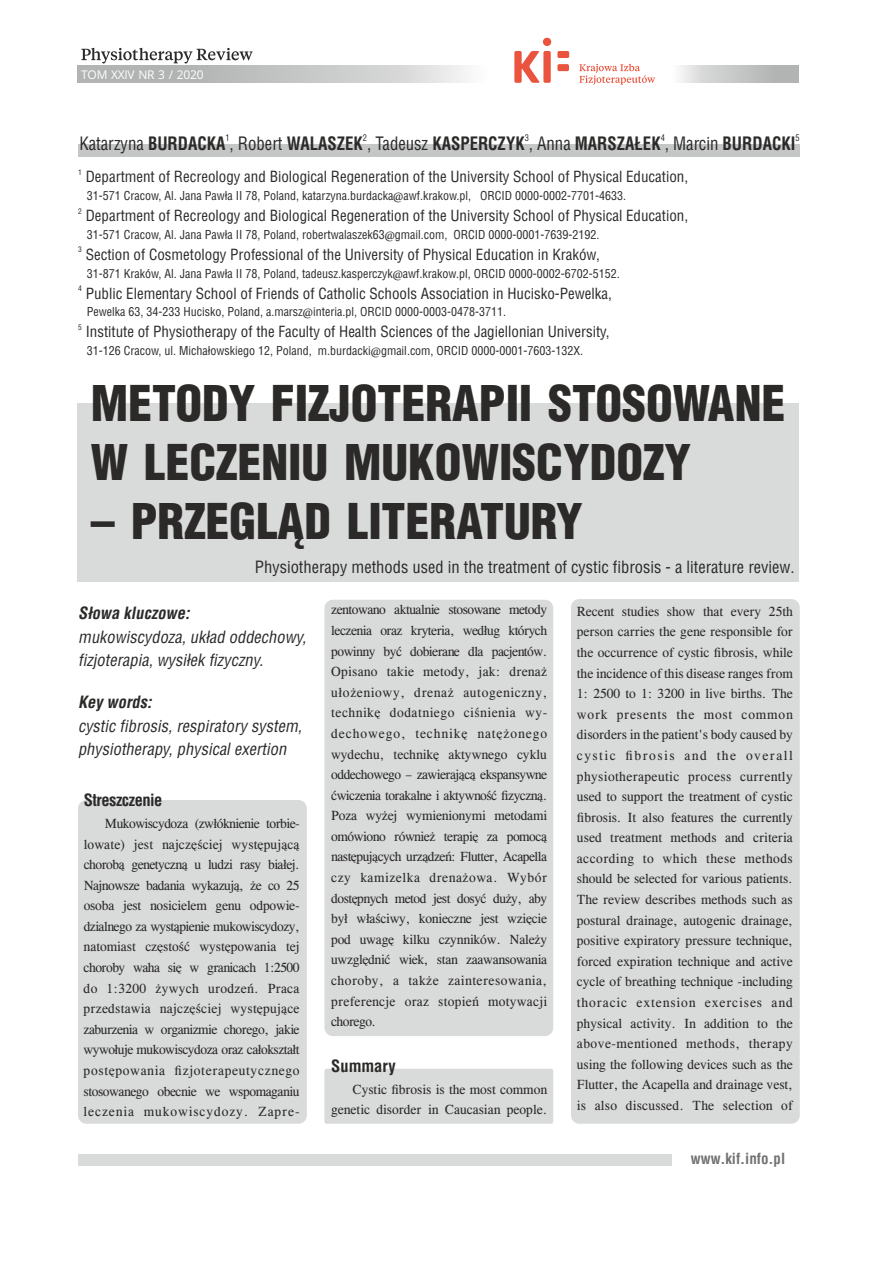
<style>
.page{position:relative;width:893px;height:1263px;background:#fff}
.page>*{position:absolute;margin:0;border:0;box-sizing:border-box;transform-origin:0 0}
.t1{font:900 48px/58.8px "Switzerland Cond";color:#2b2a29}
.t2{font:700 18px "Switzerland Condensed";color:#2b2a29;scale:.93 1}
.t3{font:italic 16.5px/23.2px "Switzerland Condensed";color:#2b2a29}
.t4{font:16.5px "Switzerland Condensed";color:#2b2a29}
.t5{font:italic 700 16.5px "Switzerland Condensed";color:#2b2a29}
.t6{font:700 16.5px "Switzerland Condensed";letter-spacing:-.03em;color:#2b2a29}
.t7{font:700 16.5px "Switzerland Condensed";color:#2b2a29}
.t8{font:15px "Switzerland Condensed";color:#2b2a29}
.t9{font:700 15px "Switzerland Condensed";color:#727271}
.t10{font:13.5px/20.5px "CG Times";color:#2b2a29;text-align:justify}
.t11{font:12px "Switzerland Condensed";color:#2b2a29}
.t12{font:12px "Open Sans";letter-spacing:-.02em;color:#fefefe}
.t13{font:9px "Switzerland Condensed";color:#2b2a29;scale:.93 1}
.t14{font:7.5px "Switzerland Condensed";color:#2b2a29}
.s1{font-weight:400}
.s2{font-family:"Sylfaen"}
</style>
<div class="page">
<div style="left:78px;top:1154px;width:594px;height:12px;background:#d9dada"></div>
<svg style="left:514px;top:51px;width:26px;height:32px"></svg>
<div style="left:543px;top:51px;width:8px;height:32px;background:#ea533d;border-radius:2px"></div>
<div style="left:557px;top:51px;width:12px;height:7px;background:#ea533d;border-radius:2px"></div>
<div style="left:557px;top:64px;width:12px;height:7px;background:#ea533d;border-radius:2px"></div>
<svg style="left:579px;top:64px;width:76px;height:21px"></svg>
<div style="left:543px;top:38px;width:8px;height:8px;background:#ea533d;border-radius:50%"></div>
<svg style="left:81px;top:48px;width:172px;height:15px"></svg>
<div style="left:78px;top:800px;width:229px;height:324px;background:#d9dada;border-radius:8px"></div>
<div style="left:78px;top:403px;width:721px;height:178px;background:#d9dada"></div>
<div style="left:78px;top:144px;width:721px;height:12px;background:#c5c6c6"></div>
<div style="left:324px;top:600px;width:229px;height:436px;background:#d9dada;border-radius:8px"></div>
<div style="left:571px;top:599px;width:229px;height:525px;background:#d9dada;border-radius:8px"></div>
<div style="left:324px;top:1069px;width:229px;height:55px;background:#d9dada;border-radius:2px"></div>
<p class="t12" style="left:81px;top:69px;width:124px">TOM XXIV NR 3 / 2020</p>
<p class="t13" style="left:225px;top:134px;width:6px">1</p>
<p class="t13" style="left:363px;top:134px;width:6px">2</p>
<p class="t13" style="left:525px;top:134px;width:6px">3</p>
<p class="t13" style="left:661px;top:134px;width:6px">4</p>
<p class="t13" style="left:795px;top:134px;width:6px">5</p>
<h2 class="t2" style="left:79px;top:136px;width:771px"><span class="s1">Katarzyna</span> BURDACKA <span class="s1">, Robert</span> WALASZEK <span class="s1">, Tadeusz</span> KASPERCZYK <span class="s1">, Anna</span> MARSZAŁEK <span class="s1">, Marcin</span> BURDACKI</h2>
<p class="t14" style="left:78px;top:169px;width:5px">1</p>
<p class="t8" style="left:86px;top:171px;width:604px">Department of Recreology and Biological Regeneration of the University School of Physical Education,</p>
<p class="t11" style="left:87px;top:191px;width:541px">31-571 Cracow, Al. Jana Pawła II 78, Poland, katarzyna.burdacka<span class="s2">@</span>awf.krakow.pl, ORCID 0000-0002-7701-4633.</p>
<p class="t14" style="left:78px;top:208px;width:5px">2</p>
<p class="t8" style="left:86px;top:209px;width:604px">Department of Recreology and Biological Regeneration of the University School of Physical Education,</p>
<p class="t11" style="left:87px;top:230px;width:514px">31-571 Cracow, Al. Jana Pawła II 78, Poland, robertwalaszek63<span class="s2">@</span>gmail.com, ORCID 0000-0001-7639-2192.</p>
<p class="t14" style="left:78px;top:246px;width:5px">3</p>
<p class="t8" style="left:86px;top:248px;width:516px">Section of Cosmetology Professional of the University of Physical Education in Kraków,</p>
<p class="t11" style="left:87px;top:268px;width:534px">31-871 Kraków, Al. Jana Pawła II 78, Poland, tadeusz.kasperczyk<span class="s2">@</span>awf.krakow.pl, ORCID 0000-0002-6702-5152.</p>
<p class="t14" style="left:78px;top:285px;width:5px">4</p>
<p class="t8" style="left:86px;top:287px;width:528px">Public Elementary School of Friends of Catholic Schools Association in Hucisko-Pewelka,</p>
<p class="t11" style="left:87px;top:307px;width:421px">Pewelka 63, 34-233 Hucisko, Poland, a.marsz<span class="s2">@</span>interia.pl, ORCID 0000-0003-0478-3711.</p>
<p class="t14" style="left:78px;top:324px;width:5px">5</p>
<p class="t8" style="left:86px;top:325px;width:525px">Institute of Physiotherapy of the Faculty of Health Sciences of the Jagiellonian University,</p>
<p class="t11" style="left:87px;top:346px;width:498px">31-126 Cracow, ul. Michałowskiego 12, Poland, m.burdacki<span class="s2">@</span>gmail.com, ORCID 0000-0001-7603-132X.</p>
<h1 class="t1" style="left:91px;top:377px;width:696px">METODY FIZJOTERAPII STOSOWANE<br>W LECZENIU MUKOWISCYDOZY</h1>
<h1 class="t1" style="left:91px;top:495px;width:493px">– PRZEGLĄD LITERATURY</h1>
<p class="t4" style="left:255px;top:560px;width:541px">Physiotherapy methods used in the treatment of cystic fibrosis - a literature review.</p>
<p class="t5" style="left:78px;top:606px;width:113px">Słowa kluczowe:</p>
<p class="t3" style="left:78px;top:626px;width:230px">mukowiscydoza, układ oddechowy, fizjoterapia, wysiłek fizyczny.</p>
<p class="t5" style="left:78px;top:695px;width:75px">Key words:</p>
<p class="t3" style="left:78px;top:715px;width:225px">cystic fibrosis, respiratory system, physiotherapy, physical exertion</p>
<p class="t10" style="left:331px;top:601px;width:218px">zentowano aktualnie stosowane metody leczenia oraz kryteria, według których powinny być dobierane dla pacjentów.<br>Opisano takie metody, jak: drenaż ułożeniowy, drenaż autogeniczny, technikę dodatniego ciśnienia wy&shy;dechowego, technikę natężonego wydechu, technikę aktywnego cyklu oddechowego – zawierającą ekspansywne ćwiczenia torakalne i aktywność fizyczną.<br>Poza wyżej wymienionymi metodami omówiono również terapię za pomocą następujących urządzeń: Flutter, Acapella czy kamizelka drenażowa. Wybór dostępnych metod jest dosyć duży, aby był właściwy, konieczne jest wzięcie pod uwagę kilku czynników. Należy uwzględnić wiek, stan zaawansowania choroby, a także zainteresowania, preferencje oraz stopień motywacji chorego.</p>
<p class="t10" style="left:577px;top:602px;width:217px">Recent studies show that every 25th person carries the gene responsible for the occurrence of cystic fibrosis, while the incidence of this disease ranges from 1: 2500 to 1: 3200 in live births. The work presents the most common disorders in the patient's body caused by cystic fibrosis and the overall physiotherapeutic process currently used to support the treatment of cystic fibrosis. It also features the currently used treatment methods and criteria according to which these methods should be selected for various patients.<br>The review describes methods such as postural drainage, autogenic drainage, positive expiratory pressure technique, forced expiration technique and active cycle of breathing technique -including thoracic extension exercises and physical activity. In addition to the above-mentioned methods, therapy using the following devices such as the Flutter, the Acapella and drainage vest, is also discussed. The selection of</p>
<p class="t6" style="left:84px;top:793px;width:80px">Streszczenie</p>
<p class="t10" style="left:84px;top:814px;width:218px;text-indent:21px">Mukowiscydoza (zwłóknienie torbie&shy;lowate) jest najczęściej występującą chorobą genetyczną u ludzi rasy białej.<br>Najnowsze badania wykazują, że co 25 osoba jest nosicielem genu odpowie&shy;dzialnego za wystąpienie mukowiscydozy, natomiast częstość występowania tej choroby waha się w granicach 1:2500 do 1:3200 żywych urodzeń. Praca przedstawia najczęściej występujące zaburzenia w organizmie chorego, jakie wywołuje mukowiscydoza oraz całokształt postępowania fizjoterapeutycznego stosowanego obecnie we wspomaganiu leczenia mukowiscydozy. Zapre-</p>
<p class="t7" style="left:331px;top:1059px;width:66px">Summary</p>
<p class="t10" style="left:331px;top:1080px;width:217px;text-align:right">Cystic fibrosis is the most common genetic disorder in Caucasian people.</p>
<p class="t9" style="left:691px;top:1152px;width:96px">www.kif.info.pl</p>
</div>
